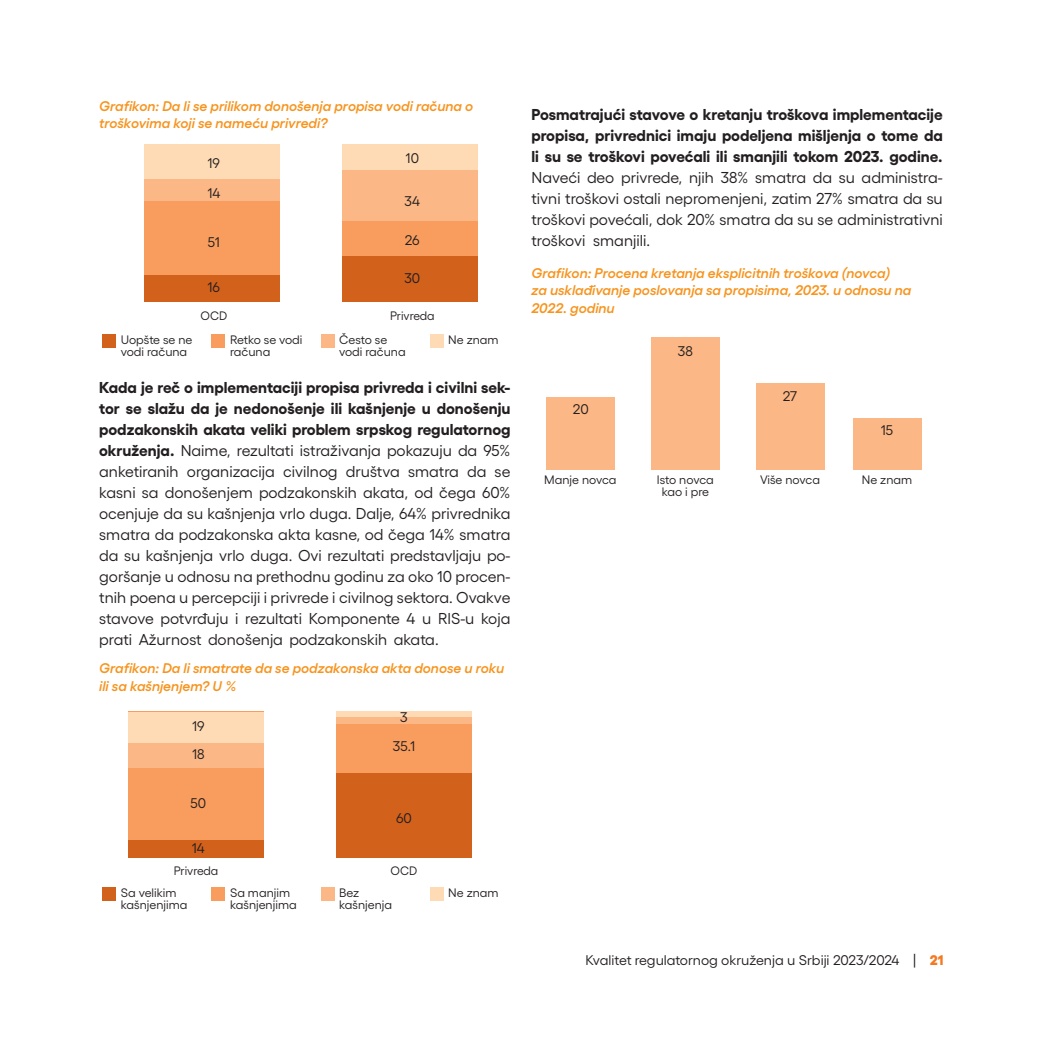
<style>
.page{position:relative;width:1042px;height:1042px;background:#fff}
.page>*{position:absolute;margin:0;border:0;box-sizing:border-box;transform-origin:0 0}
.t1{font:15.75px/21px "Gellix";color:#231f20;text-align:justify}
.t2{font:700 15.75px/21px "Gellix";color:#231f20;text-align:justify}
.t3{font:italic 600 14px/17.5px "Gellix";color:#f7941e}
.t4{font:14px/29.2px "Gellix";color:#231f20;text-align:center}
.t5{font:12.25px/12.2px "Gellix";color:#231f20}
.s1{font-weight:700}
.s2{font-weight:800;color:#f47920}
</style>
<div class="page">
<div style="left:144px;top:145px;width:135px;height:157px;background:#d2611c"></div>
<div style="left:342px;top:145px;width:135px;height:157px;background:#d2611c"></div>
<div style="left:128px;top:712px;width:136px;height:146px;background:#d2611c"></div>
<div style="left:336px;top:712px;width:136px;height:146px;background:#d2611c"></div>
<div style="left:144px;top:145px;width:135px;height:130px;background:#f89d5d"></div>
<div style="left:342px;top:145px;width:135px;height:111px;background:#f89d5d"></div>
<div style="left:128px;top:712px;width:136px;height:128px;background:#f89d5d"></div>
<div style="left:336px;top:712px;width:136px;height:60px;background:#f89d5d"></div>
<div style="left:546px;top:397px;width:69px;height:72px;background:#fbb785"></div>
<div style="left:651px;top:337px;width:69px;height:132px;background:#fbb785"></div>
<div style="left:756px;top:383px;width:68px;height:86px;background:#fbb785"></div>
<div style="left:852px;top:418px;width:69px;height:51px;background:#fbb785"></div>
<div style="left:144px;top:145px;width:135px;height:56px;background:#fbb785"></div>
<div style="left:342px;top:145px;width:135px;height:76px;background:#fbb785"></div>
<div style="left:128px;top:712px;width:136px;height:56px;background:#fbb785"></div>
<div style="left:336px;top:712px;width:136px;height:12px;background:#fbb785"></div>
<div style="left:144px;top:145px;width:135px;height:34px;background:#fedbb4"></div>
<div style="left:342px;top:145px;width:135px;height:25px;background:#fedbb4"></div>
<div style="left:128px;top:712px;width:136px;height:30px;background:#fedbb4"></div>
<div style="left:336px;top:712px;width:136px;height:5px;background:#fedbb4"></div>
<div style="left:102px;top:334px;width:14px;height:14px;background:#d2611c"></div>
<div style="left:102px;top:887px;width:14px;height:14px;background:#d2611c"></div>
<div style="left:321px;top:334px;width:13px;height:14px;background:#fbb785"></div>
<div style="left:321px;top:887px;width:13px;height:14px;background:#fbb785"></div>
<div style="left:211px;top:334px;width:14px;height:14px;background:#f89d5d"></div>
<div style="left:211px;top:887px;width:14px;height:14px;background:#f89d5d"></div>
<div style="left:430px;top:334px;width:14px;height:14px;background:#fedbb4"></div>
<div style="left:430px;top:887px;width:14px;height:14px;background:#fedbb4"></div>
<p class="t3" style="left:99px;top:96px;width:376px">Grafikon: Da li se prilikom donošenja propisa vodi računa o troškovima koji se nameću privredi?</p>
<p class="t4" style="left:208px;top:147px;width:14px">19</p>
<p class="t4" style="left:207px;top:177px;width:15px">14</p>
<p class="t5" style="left:121px;top:332px;width:73px">Uopšte se ne vodi računa</p>
<p class="t4" style="left:208px;top:226px;width:14px">51</p>
<p class="t4" style="left:208px;top:271px;width:14px">16</p>
<p class="t5" style="left:200px;top:308px;width:28px">OCD</p>
<p class="t5" style="left:230px;top:332px;width:74px">Retko se vodi računa</p>
<p class="t4" style="left:406px;top:142px;width:15px">10</p>
<p class="t4" style="left:404px;top:185px;width:17px">34</p>
<p class="t4" style="left:405px;top:224px;width:16px">26</p>
<p class="t4" style="left:404px;top:262px;width:17px">30</p>
<p class="t5" style="left:390px;top:308px;width:46px">Privreda</p>
<p class="t5" style="left:339px;top:332px;width:68px">Često se vodi računa</p>
<p class="t5" style="left:448px;top:332px;width:52px">Ne znam</p>
<p class="t1" style="left:99px;top:376px;width:413px"><span class="s1">Kada je reč o implementaciji propisa privreda i civilni sek&shy;tor se slažu da je nedonošenje ili kašnjenje u donošenju podzakonskih akata veliki problem srpskog regulatornog okruženja.</span> Naime, rezultati istraživanja pokazuju da 95% anketiranih organizacija civilnog društva smatra da se kasni sa donošenjem podzakonskih akata, od čega 60% ocenjuje da su kašnjenja vrlo duga. Dalje, 64% privrednika smatra da podzakonska akta kasne, od čega 14% smatra da su kašnjenja vrlo duga. Ovi rezultati predstavljaju po&shy;goršanje u odnosu na prethodnu godinu za oko 10 procen&shy;tnih poena u percepciji i privrede i civilnog sektora. Ovakve stavove potvrđuju i rezultati Komponente 4 u RIS-u koja prati Ažurnost donošenja podzakonskih akata.</p>
<p class="t3" style="left:99px;top:658px;width:407px">Grafikon: Da li smatrate da se podzakonska akta donose u roku ili sa kašnjenjem? U %</p>
<p class="t4" style="left:192px;top:709px;width:14px">19</p>
<p class="t4" style="left:393px;top:701px;width:24px">3<br>35.1</p>
<p class="t4" style="left:192px;top:737px;width:14px">18</p>
<p class="t4" style="left:190px;top:787px;width:17px">50</p>
<p class="t4" style="left:192px;top:832px;width:15px">14</p>
<p class="t4" style="left:396px;top:802px;width:17px">60</p>
<p class="t5" style="left:174px;top:863px;width:46px">Privreda</p>
<p class="t5" style="left:391px;top:863px;width:28px">OCD</p>
<p class="t5" style="left:121px;top:885px;width:68px">Sa velikim kašnjenjima</p>
<p class="t5" style="left:230px;top:885px;width:68px">Sa manjim kašnjenjima</p>
<p class="t5" style="left:339px;top:885px;width:54px">Bez kašnjenja</p>
<p class="t5" style="left:448px;top:885px;width:52px">Ne znam</p>
<p class="t2" style="left:531px;top:102px;width:413px">Posmatrajući stavove o kretanju troškova implementacije propisa, privrednici imaju podeljena mišljenja o tome da li su se troškovi povećali ili smanjili tokom 2023. godine.</p>
<p class="t1" style="left:531px;top:166px;width:413px">Naveći deo privrede, njih 38% smatra da su administra&shy;tivni troškovi ostali nepromenjeni, zatim 27% smatra da su troškovi povećali, dok 20% smatra da su se administrativni troškovi smanjili.</p>
<p class="t3" style="left:531px;top:263px;width:381px">Grafikon: Procena kretanja eksplicitnih troškova (novca)<br>za usklađivanje poslovanja sa propisima, 2023. u odnosu na<br>2022. godinu</p>
<p class="t4" style="left:573px;top:393px;width:17px">20</p>
<p class="t4" style="left:678px;top:335px;width:16px">38</p>
<p class="t4" style="left:783px;top:380px;width:16px">27</p>
<p class="t4" style="left:881px;top:414px;width:14px">15</p>
<p class="t5" style="left:544px;top:472px;width:74px">Manje novca</p>
<p class="t5" style="left:657px;top:472px;width:58px;text-align:center">Isto novca kao i pre</p>
<p class="t5" style="left:760px;top:472px;width:61px">Više novca</p>
<p class="t5" style="left:862px;top:472px;width:52px">Ne znam</p>
<p class="t4" style="left:585px;top:943px;width:359px">Kvalitet regulatornog okruženja u Srbiji 2023/2024 | <span class="s2">21</span></p>
</div>
